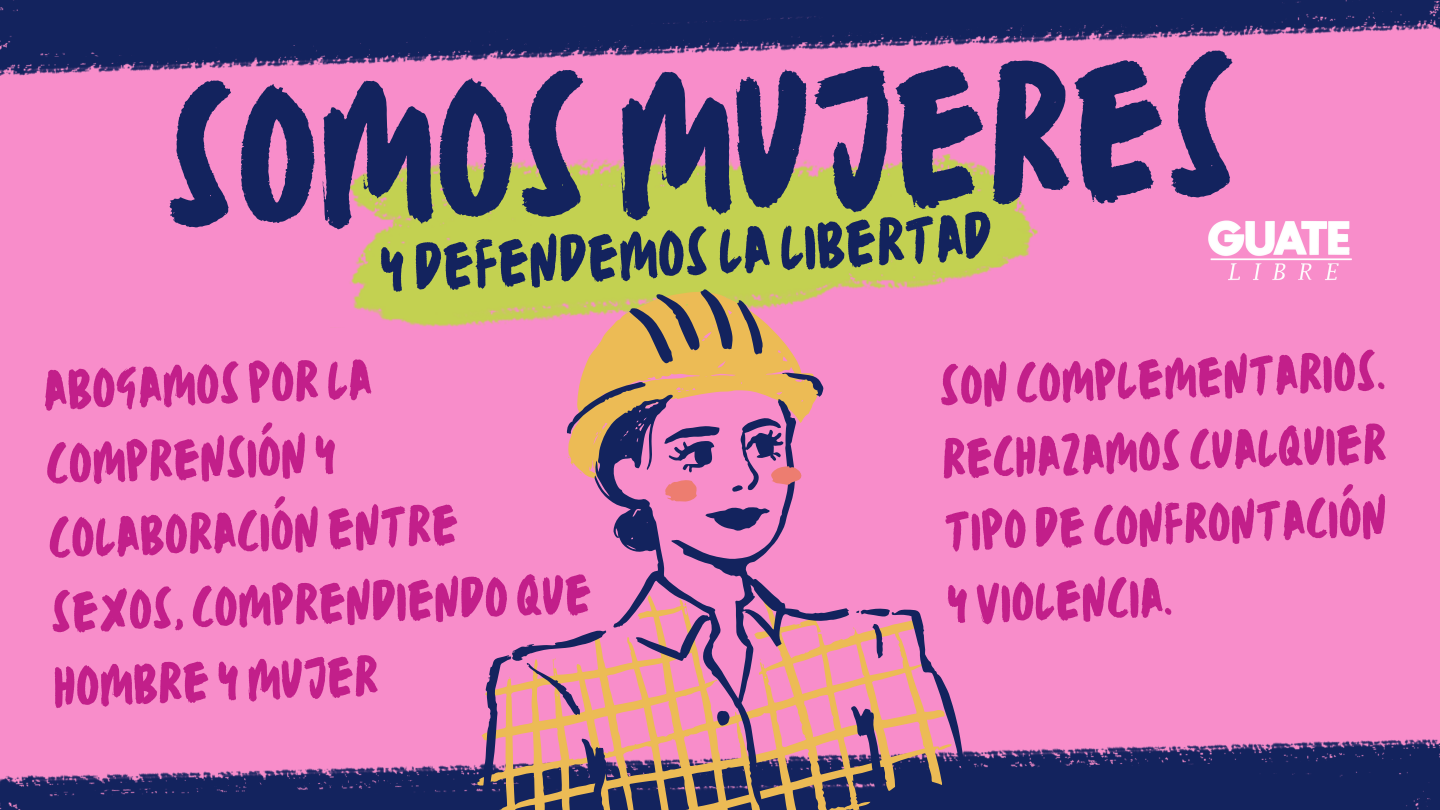
<style>
.page{position:relative;width:1440px;height:810px;background:#f88dca}
.page>*{position:absolute;margin:0;border:0;box-sizing:border-box;transform-origin:0 0}
.t1{font:184.3px "TC October Regular";color:#13235e}
.t2{font:61.5px "TC October Regular";color:#13235e}
.t3{font:53.1px/74.2px "TC October Regular";color:#c21f8a}
.t4{font:52.1px/72.7px "TC October Regular";color:#c21f8a;text-align:justify}
</style>
<div class="page">
<svg style="left:0;top:739px;width:1440px;height:71px;fill:#13235e"></svg>
<svg style="left:0;top:0;width:1440px;height:73px"></svg>
<svg style="left:349px;top:277px;width:622px;height:50px;fill:#c4cf53"></svg>
<svg style="left:344px;top:154px;width:694px;height:123px;background:#cbc565"></svg>
<svg style="left:81px;top:0;width:1216px;height:66px"></svg>
<svg style="left:81px;top:0;width:1200px;height:63px;fill:#13235e"></svg>
<svg style="left:558px;top:284px;width:267px;height:193px"></svg>
<svg style="left:589px;top:384px;width:236px;height:215px"></svg>
<svg style="left:564px;top:381px;width:85px;height:53px;background:#ac856a"></svg>
<svg style="left:629px;top:287px;width:135px;height:79px;background:#b39859"></svg>
<svg style="left:782px;top:370px;width:43px;height:29px"></svg>
<svg style="left:471px;top:599px;width:506px;height:211px"></svg>
<svg style="left:663px;top:417px;width:140px;height:116px"></svg>
<img style="left:1208px;top:220px;width:144px;height:60px">
<p class="t1" style="left:159px;top:24px;width:1076px;rotate:-2deg">somosmujeres</p>
<h1 class="t2" style="left:378px;top:223px;width:615px;rotate:-3deg">y defendemosla libertad</h1>
<p class="t3" style="left:42px;top:354px;width:543px;rotate:-2deg">abogamos por la comprensión y colaboración entre sexos, comprendiendo que hombre ymujer</p>
<p class="t4" style="left:938px;top:351px;width:448px;rotate:-2deg">son complementarios. rechazamos cualquier tipo de confrontación y violencia.</p>
</div>
